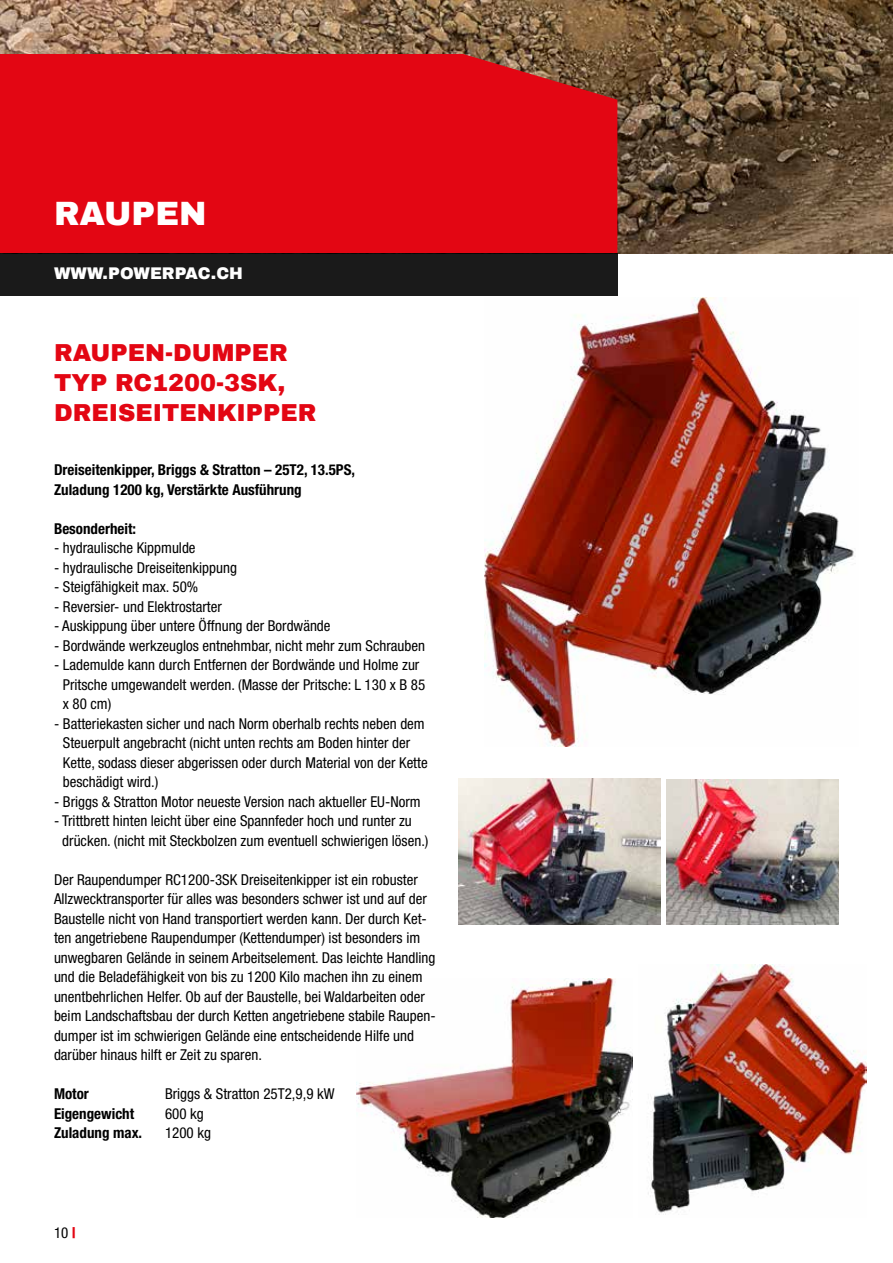
<style>
.page{position:relative;width:893px;height:1263px;background:#fff}
.page>*{position:absolute;margin:0;border:0;box-sizing:border-box;transform-origin:0 0}
.t1{font:900 33px "Archivo";color:#fff}
.t2{font:900 24px/30px "Archivo";color:#e30613}
.t3{font:900 16.5px "Archivo";color:#fff}
.t4{font:condensed 15px/19.5px "Helvetica Neue LT";color:#000}
.t5{font:700 condensed 15px/19.5px "Helvetica Neue LT";color:#000}
.s1{font-weight:900;color:#e30613}
</style>
<div class="page">
<img style="left:357px;top:979px;width:276px;height:238px">
<img style="left:0;top:0;width:893px;height:253px">
<div style="left:0;top:54px;width:617px;height:199px;background:#e30613"></div>
<div style="left:0;top:253px;width:617px;height:43px;background:#1a1a1a"></div>
<img style="left:484px;top:298px;width:371px;height:448px">
<img style="left:458px;top:778px;width:202px;height:146px">
<img style="left:648px;top:965px;width:219px;height:250px">
<img style="left:666px;top:779px;width:173px;height:145px">
<h1 class="t1" style="left:54px;top:193px;width:154px">RAUPEN</h1>
<p class="t3" style="left:54px;top:263px;width:191px">WWW.POWERPAC.CH</p>
<h2 class="t2" style="left:54px;top:338px;width:264px">RAUPEN-DUMPER<br>TYP RC1200-3SK,<br>DREISEITENKIPPER</h2>
<p class="t5" style="left:54px;top:460px;width:303px">Dreiseitenkipper, Briggs &amp; Stratton – 25T2, 13.5PS,<br>Zuladung 1200 kg, Verstärkte Ausführung</p>
<p class="t5" style="left:54px;top:518px;width:84px">Besonderheit:</p>
<p class="t4" style="left:54px;top:538px;width:143px">- hydraulische Kippmulde</p>
<p class="t4" style="left:54px;top:557px;width:184px">- hydraulische Dreiseitenkippung</p>
<p class="t4" style="left:54px;top:577px;width:146px">- Steigfähigkeit max. 50%</p>
<p class="t4" style="left:54px;top:596px;width:169px">- Reversier- und Elektrostarter</p>
<p class="t4" style="left:54px;top:616px;width:278px">- Auskippung über untere Öffnung der Bordwände</p>
<p class="t4" style="left:54px;top:635px;width:372px">- Bordwände werkzeuglos entnehmbar, nicht mehr zum Schrauben</p>
<p class="t4" style="left:63px;top:655px;width:364px;text-indent:-9px">- Lademulde kann durch Entfernen der Bordwände und Holme zur<br>Pritsche umgewandelt werden. (Masse der Pritsche: L 130 x B 85 x 80 cm)</p>
<p class="t4" style="left:63px;top:713px;width:366px;text-indent:-9px">- Batteriekasten sicher und nach Norm oberhalb rechts neben dem Steuerpult angebracht (nicht unten rechts am Boden hinter der Kette, sodass dieser abgerissen oder durch Material von der Kette beschädigt wird.)</p>
<p class="t4" style="left:54px;top:791px;width:368px">- Briggs &amp; Stratton Motor neueste Version nach aktueller EU-Norm</p>
<p class="t4" style="left:62px;top:811px;width:368px;text-indent:-8px">- Trittbrett hinten leicht über eine Spannfeder hoch und runter zu drücken. (nicht mit Steckbolzen zum eventuell schwierigen lösen.)</p>
<p class="t4" style="left:54px;top:869px;width:383px">Der Raupendumper RC1200-3SK Dreiseitenkipper ist ein robuster Allzwecktransporter für alles was besonders schwer ist und auf der Baustelle nicht von Hand transportiert werden kann. Der durch Ket&shy;ten angetriebene Raupendumper (Kettendumper) ist besonders im unwegbaren Gelände in seinem Arbeitselement. Das leichte Handling und die Beladefähigkeit von bis zu 1200 Kilo machen ihn zu einem unentbehrlichen Helfer. Ob auf der Baustelle, bei Waldarbeiten oder beim Landschaftsbau der durch Ketten angetriebene stabile Raupen&shy;dumper ist im schwierigen Gelände eine entscheidende Hilfe und darüber hinaus hilft er Zeit zu sparen.</p>
<p class="t5" style="left:54px;top:1084px;width:36px">Motor</p>
<p class="t4" style="left:165px;top:1084px;width:171px">Briggs &amp; Stratton 25T2,9,9 kW</p>
<p class="t5" style="left:54px;top:1103px;width:82px">Eigengewicht</p>
<p class="t4" style="left:165px;top:1103px;width:40px">600 kg</p>
<p class="t5" style="left:54px;top:1123px;width:90px">Zuladung max.</p>
<p class="t4" style="left:165px;top:1123px;width:48px">1200 kg</p>
<p class="t4" style="left:54px;top:1223px;width:23px">10 <span class="s1">|</span></p>
</div>
